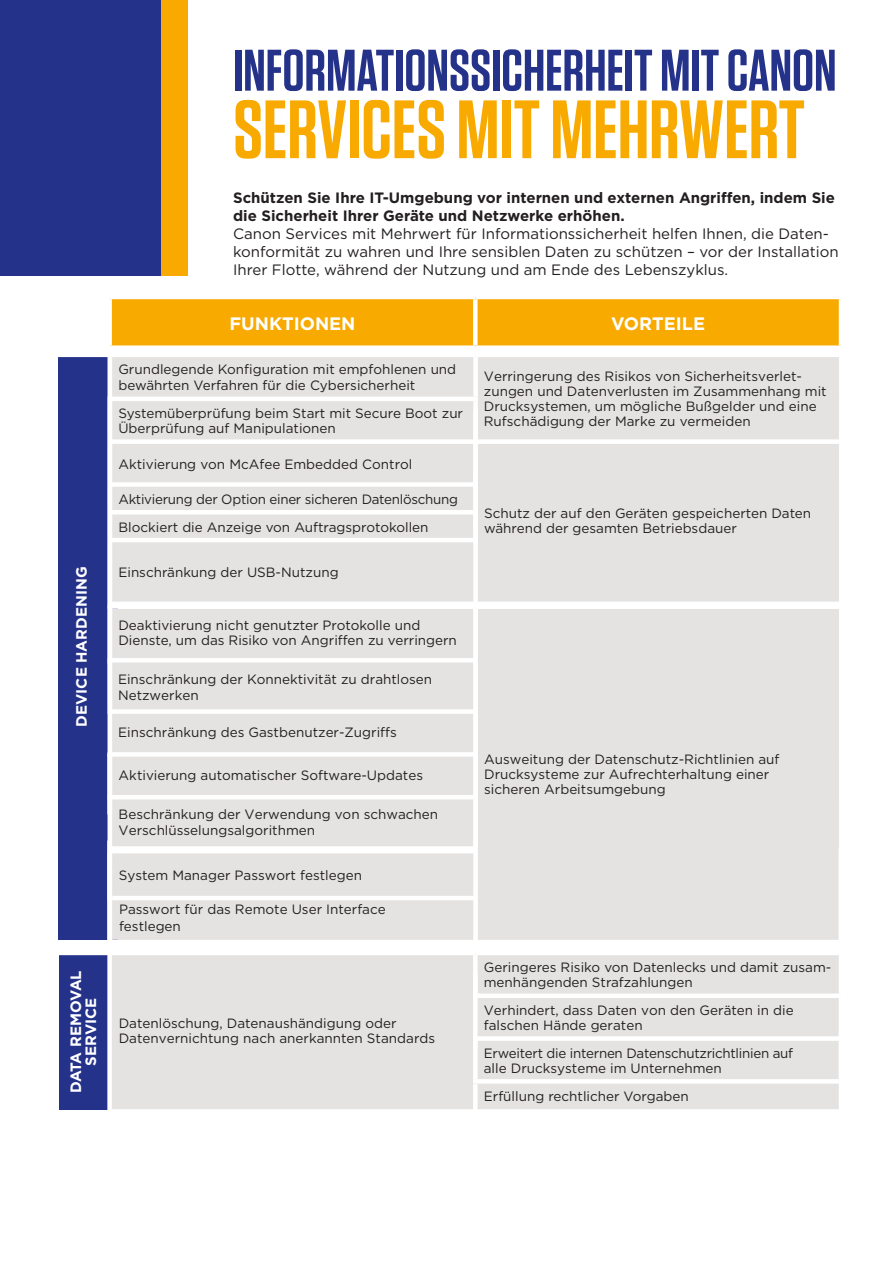
<style>
.page{position:relative;width:893px;height:1263px;background:#fff}
.page>*{position:absolute;margin:0;border:0;box-sizing:border-box;transform-origin:0 0}
.t1{font:600 82.5px "Tungsten";color:#f8aa00}
.t2{font:600 58.5px "Tungsten";color:#25328a}
.t3{font:700 18px "Gotham";color:#fff}
.t4{font:15px/18px "Gotham";color:#231f20}
.t5{font:700 15px/18px "Gotham";color:#231f20}
.t6{font:700 15px/15px "Gotham";color:#fff;text-align:center}
.t7{font:13.5px/15px "Gotham";color:#231f20}
.t8{font:13.5px/15px "Gotham";letter-spacing:-.02em;color:#231f20}
</style>
<div class="page">
<div style="left:59px;top:355px;width:59px;height:585px;background:#25328a"></div>
<div style="left:119px;top:609px;width:713px;height:231px;background:#e4e3e2"></div>
<div style="left:0;top:0;width:188px;height:276px;background:#f8aa00"></div>
<div style="left:0;top:0;width:160px;height:276px;background:#25328a"></div>
<div style="left:112px;top:299px;width:727px;height:46px;background:#f8aa00"></div>
<div style="left:119px;top:840px;width:719px;height:100px;background:#e4e3e2"></div>
<hr style="left:112px;top:896px;width:365px;height:4px;background:#fff">
<div style="left:473px;top:299px;width:5px;height:46px;background:#fff"></div>
<div style="left:119px;top:357px;width:720px;height:244px;background:#e4e3e2"></div>
<hr style="left:48px;top:353px;width:62px;height:4px;background:#fff">
<div style="left:473px;top:357px;width:5px;height:40px;background:#fff"></div>
<hr style="left:108px;top:397px;width:370px;height:4px;background:#fff">
<div style="left:473px;top:401px;width:5px;height:38px;background:#fff"></div>
<div style="left:108px;top:439px;width:368px;height:5px;background:#fff"></div>
<div style="left:476px;top:439px;width:367px;height:5px;background:#fff"></div>
<div style="left:108px;top:482px;width:368px;height:5px;background:#fff"></div>
<div style="left:832px;top:432px;width:7px;height:418px;background:#e4e3e2"></div>
<div style="left:838px;top:544px;width:7px;height:168px;background:#fff"></div>
<hr style="left:108px;top:510px;width:370px;height:4px;background:#fff">
<hr style="left:108px;top:538px;width:370px;height:4px;background:#fff">
<svg style="left:469px;top:410px;width:13px;height:530px;fill:#e4e3e2"></svg>
<div style="left:108px;top:601px;width:740px;height:8px;background:#fff"></div>
<div style="left:473px;top:608px;width:5px;height:50px;background:#fff"></div>
<div style="left:838px;top:530px;width:7px;height:124px;background:#fff"></div>
<hr style="left:108px;top:658px;width:368px;height:4px;background:#fff">
<div style="left:473px;top:662px;width:5px;height:47px;background:#fff"></div>
<div style="left:108px;top:709px;width:368px;height:5px;background:#fff"></div>
<svg style="left:101px;top:355px;width:18px;height:585px"></svg>
<div style="left:473px;top:714px;width:5px;height:38px;background:#fff"></div>
<div style="left:108px;top:752px;width:368px;height:5px;background:#fff"></div>
<div style="left:107px;top:753px;width:6px;height:61px;background:#fff"></div>
<div style="left:473px;top:757px;width:5px;height:38px;background:#fff"></div>
<hr style="left:108px;top:795px;width:370px;height:4px;background:#fff">
<div style="left:473px;top:799px;width:5px;height:47px;background:#fff"></div>
<div style="left:110px;top:846px;width:366px;height:5px;background:#fff"></div>
<div style="left:59px;top:953px;width:52px;height:156px;background:#25328a"></div>
<div style="left:114px;top:955px;width:725px;height:154px;background:#e4e3e2"></div>
<hr style="left:48px;top:951px;width:62px;height:4px;background:#fff">
<svg style="left:105px;top:953px;width:9px;height:157px"></svg>
<div style="left:473px;top:955px;width:5px;height:38px;background:#fff"></div>
<div style="left:473px;top:993px;width:370px;height:5px;background:#fff"></div>
<div style="left:472px;top:973px;width:6px;height:76px;background:#fff"></div>
<hr style="left:111px;top:849px;width:364px;height:4px;background:#fff">
<div style="left:475px;top:1036px;width:368px;height:5px;background:#fff"></div>
<div style="left:473px;top:1041px;width:5px;height:38px;background:#fff"></div>
<hr style="left:473px;top:1079px;width:370px;height:4px;background:#fff">
<div style="left:473px;top:1084px;width:5px;height:28px;background:#fff"></div>
<div style="left:837px;top:1031px;width:12px;height:93px;background:#fff"></div>
<div style="left:60px;top:783px;width:46px;height:156px;background:#25328a"></div>
<p class="t6" style="left:74px;top:727px;width:162px;rotate:-90deg">DEVICE HARDENING</p>
<p class="t6" style="left:68px;top:1093px;width:125px;rotate:-90deg">DATA REMOVAL<br>SERVICE</p>
<p class="t2" style="left:233px;top:40px;width:605px">INFORMATIONSSICHERHEIT MIT CANON</p>
<p class="t1" style="left:233px;top:86px;width:573px">SERVICES MIT MEHRWERT</p>
<p class="t5" style="left:233px;top:188px;width:603px">Schützen Sie Ihre IT-Umgebung vor internen und externen Angriffen, indem Sie die Sicherheit Ihrer Geräte und Netzwerke erhöhen.</p>
<p class="t4" style="left:233px;top:224px;width:607px">Canon Services mit Mehrwert für Informationssicherheit helfen Ihnen, die Daten&shy;konformität zu wahren und Ihre sensiblen Daten zu schützen – vor der Installation<br>Ihrer Flotte, während der Nutzung und am Ende des Lebenszyklus.</p>
<p class="t3" style="left:229px;top:311px;width:128px">FUNKTIONEN</p>
<p class="t3" style="left:611px;top:311px;width:95px">VORTEILE</p>
<p class="t7" style="left:118px;top:361px;width:339px;line-height:16.2px">Grundlegende Konfiguration mit empfohlenen und bewährten Verfahren für die Cybersicherheit</p>
<p class="t7" style="left:484px;top:369px;width:344px">Verringerung des Risikos von Sicherheitsverlet&shy;zungen und Datenverlusten im Zusammenhang mit Drucksystemen, um mögliche Bußgelder und eine Rufschädigung der Marke zu vermeiden</p>
<p class="t7" style="left:118px;top:406px;width:346px">Systemüberprüfung beim Start mit Secure Boot zur<br>Überprüfung auf Manipulationen</p>
<p class="t7" style="left:118px;top:456px;width:296px">Aktivierung von McAfee Embedded Control</p>
<p class="t8" style="left:118px;top:491px;width:341px">Aktivierung der Option einer sicheren Datenlöschung</p>
<p class="t7" style="left:118px;top:519px;width:312px">Blockiert die Anzeige von Auftragsprotokollen</p>
<p class="t7" style="left:118px;top:565px;width:222px">Einschränkung der USB-Nutzung</p>
<p class="t7" style="left:118px;top:617px;width:340px">Deaktivierung nicht genutzter Protokolle und<br>Dienste, um das Risiko von Angriffen zu verringern</p>
<p class="t7" style="left:118px;top:670px;width:316px;line-height:16.2px">Einschränkung der Konnektivität zu drahtlosen<br>Netzwerken</p>
<p class="t7" style="left:118px;top:725px;width:280px">Einschränkung des Gastbenutzer-Zugriffs</p>
<p class="t7" style="left:119px;top:768px;width:306px">Aktivierung automatischer Software-Updates</p>
<p class="t7" style="left:119px;top:806px;width:321px;line-height:16.2px">Beschränkung der Verwendung von schwachen<br>Verschlüsselungsalgorithmen</p>
<p class="t7" style="left:119px;top:867px;width:245px">System Manager Passwort festlegen</p>
<p class="t7" style="left:119px;top:901px;width:268px;line-height:16.2px">Passwort für das Remote User Interface festlegen</p>
<p class="t7" style="left:119px;top:1015px;width:318px">Datenlöschung, Datenaushändigung oder<br>Datenvernichtung nach anerkannten Standards</p>
<p class="t7" style="left:484px;top:506px;width:329px">Schutz der auf den Geräten gespeicherten Daten während der gesamten Betriebsdauer</p>
<p class="t7" style="left:484px;top:751px;width:297px">Ausweitung der Datenschutz-Richtlinien auf<br>Drucksysteme zur Aufrechterhaltung einer sicheren Arbeitsumgebung</p>
<p class="t7" style="left:484px;top:960px;width:349px">Geringeres Risiko von Datenlecks und damit zusam&shy;menhängenden Strafzahlungen</p>
<p class="t7" style="left:484px;top:1002px;width:311px">Verhindert, dass Daten von den Geräten in die falschen Hände geraten</p>
<p class="t8" style="left:484px;top:1045px;width:311px">Erweitert die internen Datenschutzrichtlinien auf alle Drucksysteme im Unternehmen</p>
<p class="t7" style="left:484px;top:1088px;width:206px">Erfüllung rechtlicher Vorgaben</p>
</div>
